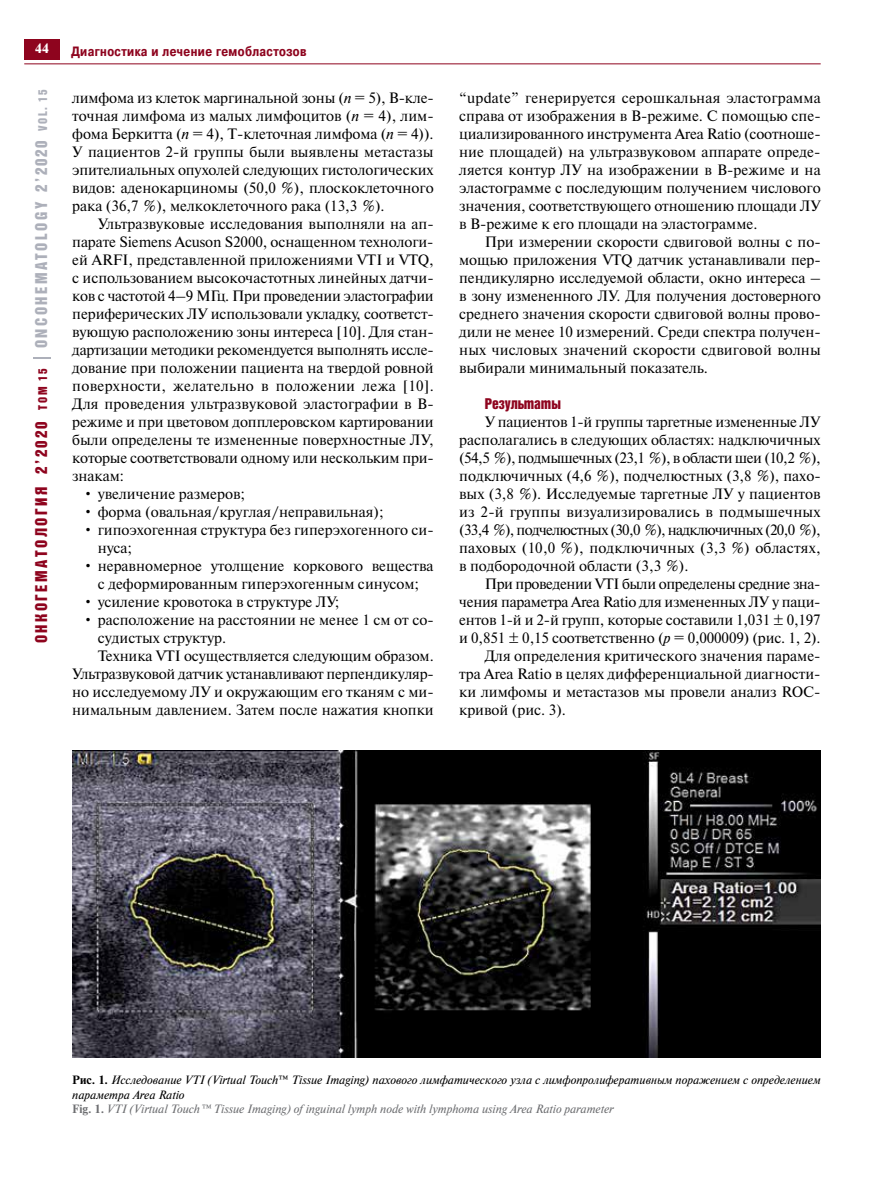
<style>
.page{position:relative;width:893px;height:1191px;background:#fff}
.page>*{position:absolute;margin:0;border:0;box-sizing:border-box;transform-origin:0 0}
.t1{font:16.5px "Bastion Kontrast Alt C";letter-spacing:.15em;color:#8e041e}
.t2{font:15px/18px "Newton C";color:#000;text-align:justify}
.t3{font:15px "Newton C";letter-spacing:-.02em;color:#000}
.t4{font:15px "Newton C";letter-spacing:-.025em;color:#000}
.t5{font:15px "Bastion Kontrast Alt C";color:#8e041e}
.t6{font:700 13.5px "Pragmatica Cond C";letter-spacing:.03em;color:#8e041e}
.t7{font:700 13.5px "Newton C";color:#fff}
.t8{font:italic 12px/14.4px "Newton C";color:#000}
.s1{font-size:12.3px}
.s2{color:#adb0ba}
.s3{font-size:12.3px;color:#adb0ba}
.s4{font-style:italic}
.s5{font-weight:700;font-style:normal}
.s6{font-style:normal}
.s7{font-weight:700;font-style:normal;color:#6d6e71}
.s8{color:#6d6e71}
</style>
<div class="page">
<hr style="left:24px;top:64px;width:797px;height:1px;background:#8e041e">
<div style="left:24px;top:39px;width:36px;height:20px;background:#8e041e"></div>
<svg style="left:33px;top:357px;width:18px;height:1px"></svg>
<img style="left:72px;top:750px;width:749px;height:307px">
<p class="t7" style="left:35px;top:41px;width:15px">44</p>
<p class="t6" style="left:72px;top:43px;width:236px">Диагностика и лечение гемобластозов</p>
<p class="t1" style="left:33px;top:643px;width:555px;rotate:-90deg">ОНКОГЕМАТОЛОГИЯ 2’2020 <span class="s1">ТОМ 15</span> <span class="s2">ONCOHEMATOLOGY 2’2020</span> <span class="s3">VOL. 15</span></p>
<p class="t2" style="left:72px;top:89px;width:363px">лимфома из клеток маргинальной зоны (<span class="s4">n</span> = 5), В-кле&shy;точная лимфома из малых лимфоцитов (<span class="s4">n</span> = 4), лим&shy;фома Беркитта (<span class="s4">n</span> = 4), Т-клеточная лимфома (<span class="s4">n</span> = 4)).<br>У пациентов 2‑й группы были выявлены метастазы эпителиальных опухолей следующих гистологических видов: аденокарциномы (50,0 %), плоскоклеточного рака (36,7 %), мелкоклеточного рака (13,3 %).</p>
<p class="t2" style="left:72px;top:215px;width:363px;text-align:left;text-indent:26px">Ультразвуковые исследования выполняли на ап&shy;парате Siemens Acuson S2000, оснащенном технологи&shy;ей ARFI, представленной приложениями VTI и VTQ, с использованием высокочастотных линейных датчи&shy;ков с частотой 4–9 МГц. При проведении эластографии периферических ЛУ использовали укладку, соответст&shy;вующую расположению зоны интереса [10]. Для стан&shy;дартизации методики рекомендуется выполнять иссле&shy;дование при положении пациента на твердой ровной поверхности, желательно в положении лежа [10].<br>Для проведения ультразвуковой эластографии в В&shy;режиме и при цветовом допплеровском картировании были определены те измененные поверхностные ЛУ, которые соответствовали одному или нескольким при&shy;знакам:</p>
<p class="t2" style="left:83px;top:485px;width:164px">• увеличение размеров;</p>
<p class="t2" style="left:83px;top:503px;width:302px">• форма (овальная/круглая/неправильная);</p>
<p class="t2" style="left:98px;top:521px;width:337px;text-indent:-15px">• гипоэхогенная структура без гиперэхогенного си&shy;нуса;</p>
<p class="t2" style="left:83px;top:557px;width:352px;text-align:center">• неравномерное утолщение коркового вещества с деформированным гиперэхогенным синусом;</p>
<p class="t2" style="left:83px;top:593px;width:258px">• усиление кровотока в структуре ЛУ;</p>
<p class="t2" style="left:83px;top:611px;width:352px">• расположение на расстоянии не менее 1 см от со-</p>
<p class="t2" style="left:98px;top:629px;width:130px">судистых структур.</p>
<p class="t2" style="left:98px;top:647px;width:337px">Техника VTI осуществляется следующим образом.</p>
<p class="t2" style="left:72px;top:665px;width:363px">Ультразвуковой датчик устанавливают перпендикуляр-</p>
<p class="t2" style="left:72px;top:683px;width:363px">но исследуемому ЛУ и окружающим его тканям с ми-</p>
<p class="t2" style="left:72px;top:701px;width:363px">нимальным давлением. Затем после нажатия кнопки</p>
<p class="t2" style="left:459px;top:89px;width:363px">“update” генерируется серошкальная эластограмма справа от изображения в В-режиме. С помощью спе&shy;циализированного инструмента Area Ratio (соотноше&shy;ние площадей) на ультразвуковом аппарате опреде&shy;ляется контур ЛУ на изображении в В-режиме и на эластограмме с последующим получением числового значения, соответствующего отношению площади ЛУ в В-режиме к его площади на эластограмме.</p>
<p class="t2" style="left:459px;top:233px;width:363px;text-indent:26px">При измерении скорости сдвиговой волны с по&shy;мощью приложения VTQ датчик устанавливали пер&shy;пендикулярно исследуемой области, окно интереса – в зону измененного ЛУ. Для получения достоверного среднего значения скорости сдвиговой волны прово&shy;дили не менее 10 измерений. Среди спектра получен&shy;ных числовых значений скорости сдвиговой волны выбирали минимальный показатель.</p>
<p class="t5" style="left:485px;top:396px;width:78px">Результаты</p>
<p class="t2" style="left:459px;top:413px;width:363px;text-indent:26px">У пациентов 1‑й группы таргетные измененные ЛУ располагались в следующих областях: надключичных (54,5 %), подмышечных (23,1 %), в области шеи (10,2 %), подключичных (4,6 %), подчелюстных (3,8 %), пахо&shy;вых (3,8 %). Исследуемые таргетные ЛУ у пациентов из 2‑й группы визуализировались в подмышечных (33,4 %), подчелюстных (30,0 %), надключичных (20,0 %), паховых (10,0 %), подключичных (3,3 %) областях, в подбородочной области (3,3 %).</p>
<p class="t4" style="left:485px;top:576px;width:337px">При проведении VTI были определены средние зна-</p>
<p class="t3" style="left:459px;top:594px;width:363px">чения параметра Area Ratio для измененных ЛУ у паци-</p>
<p class="t2" style="left:459px;top:611px;width:363px">ентов 1‑й и 2‑й групп, которые составили 1,031 ± 0,197</p>
<p class="t2" style="left:459px;top:629px;width:363px">и 0,851 ± 0,15 соответственно (<span class="s4">p</span> = 0,000009) (рис. 1, 2).</p>
<p class="t2" style="left:485px;top:647px;width:337px">Для определения критического значения параме-</p>
<p class="t2" style="left:459px;top:665px;width:363px">тра Area Ratio в целях дифференциальной диагности-</p>
<p class="t2" style="left:459px;top:683px;width:361px">ки лимфомы и метастазов мы провели анализ ROC-</p>
<p class="t2" style="left:459px;top:701px;width:108px">кривой (рис. 3).</p>
<p class="t8" style="left:72px;top:1072px;width:750px"><span class="s5">Рис. 1.</span> Исследование VTI (Virtual Touch<span class="s6">™</span> Tissue Imaging) пахового лимфатического узла с лимфопролиферативным поражением с определением параметра Area Ratio<br><span class="s7">Fig. 1.</span> <span class="s8">VTI (Virtual Touch™ Tissue Imaging) of inguinal lymph node with lymphoma using Area Ratio parameter</span></p>
</div>
